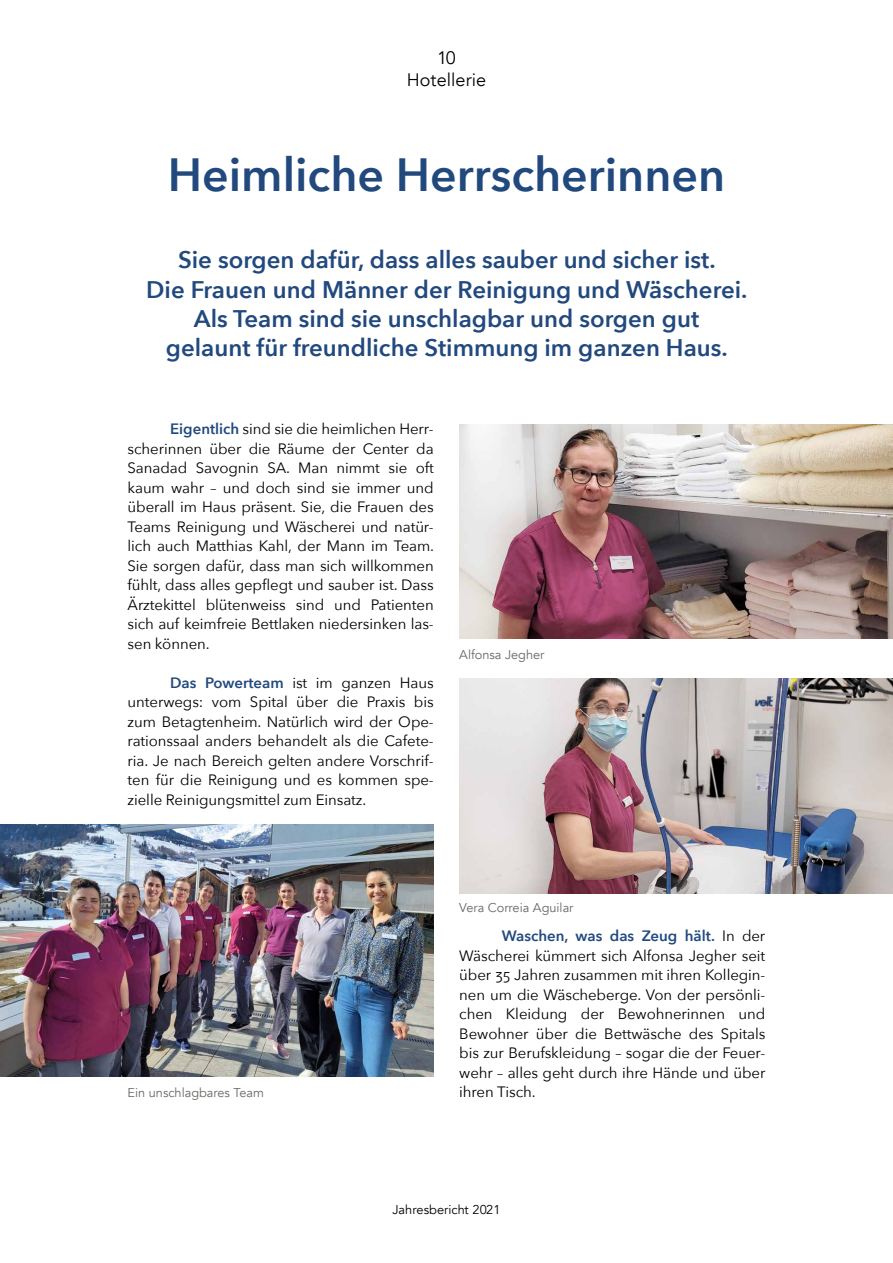
<style>
.page{position:relative;width:893px;height:1263px;background:#fff}
.page>*{position:absolute;margin:0;border:0;box-sizing:border-box;transform-origin:0 0}
.t1{font:600 46.5px "Avenir Next";color:#22497e}
.t2{font:600 24px/29.2px "Avenir Next";color:#22497e;text-align:center}
.t3{font:18px/22.5px "Avenir";letter-spacing:.005em;color:#000;text-align:center}
.t4{font:15px/19.5px "Avenir Next";letter-spacing:-.005em;color:#000;text-align:justify}
.t5{font:12.75px "Avenir";color:#6a6864}
.t6{font:12.75px "Avenir";letter-spacing:.005em;color:#000}
.s1{font-weight:600;color:#22497e}
</style>
<div class="page">
<img style="left:0;top:824px;width:434px;height:253px">
<img style="left:459px;top:679px;width:434px;height:214px">
<img style="left:459px;top:424px;width:434px;height:215px">
<p class="t3" style="left:407px;top:47px;width:81px">10<br>Hotellerie</p>
<h1 class="t1" style="left:168px;top:134px;width:559px">Heimliche Herrscherinnen</h1>
<h2 class="t2" style="left:146px;top:245px;width:603px">Sie sorgen dafür, dass alles sauber und sicher ist.<br>Die Frauen und Männer der Reinigung und Wäscherei.<br>Als Team sind sie unschlagbar und sorgen gut<br>gelaunt für freundliche Stimmung im ganzen Haus.</h2>
<p class="t4" style="left:128px;top:419px;width:308px;text-indent:43px"><span class="s1">Eigentlich</span> sind sie die heimlichen Herr&shy;scherinnen über die Räume der Center da Sanadad Savognin SA. Man nimmt sie oft kaum wahr – und doch sind sie immer und überall im Haus präsent. Sie, die Frauen des Teams Reinigung und Wäscherei und natür&shy;lich auch Matthias Kahl, der Mann im Team.<br>Sie sorgen dafür, dass man sich willkommen fühlt, dass alles gepflegt und sauber ist. Dass Ärztekittel blütenweiss sind und Patienten sich auf keimfreie Bettlaken niedersinken las&shy;sen können.</p>
<p class="t4" style="left:128px;top:672px;width:308px;text-indent:43px"><span class="s1">Das Powerteam</span> ist im ganzen Haus unterwegs: vom Spital über die Praxis bis zum Betagtenheim. Natürlich wird der Ope&shy;rationssaal anders behandelt als die Cafete&shy;ria. Je nach Bereich gelten andere Vorschrif&shy;ten für die Reinigung und es kommen spe&shy;zielle Reinigungsmittel zum Einsatz.</p>
<p class="t5" style="left:459px;top:647px;width:87px">Alfonsa Jegher</p>
<p class="t5" style="left:128px;top:1085px;width:138px">Ein unschlagbares Team</p>
<p class="t5" style="left:459px;top:900px;width:116px">Vera Correia Aguilar</p>
<p class="t4" style="left:459px;top:926px;width:308px;text-indent:43px"><span class="s1">Waschen, was das Zeug hält.</span> In der Wäscherei kümmert sich Alfonsa Jegher seit über 35 Jahren zusammen mit ihren Kollegin&shy;nen um die Wäscheberge. Von der persönli&shy;chen Kleidung der Bewohnerinnen und Bewohner über die Bettwäsche des Spitals bis zur Berufskleidung – sogar die der Feuer&shy;wehr – alles geht durch ihre Hände und über ihren Tisch.</p>
<p class="t6" style="left:393px;top:1202px;width:109px">Jahresbericht 2021</p>
</div>
